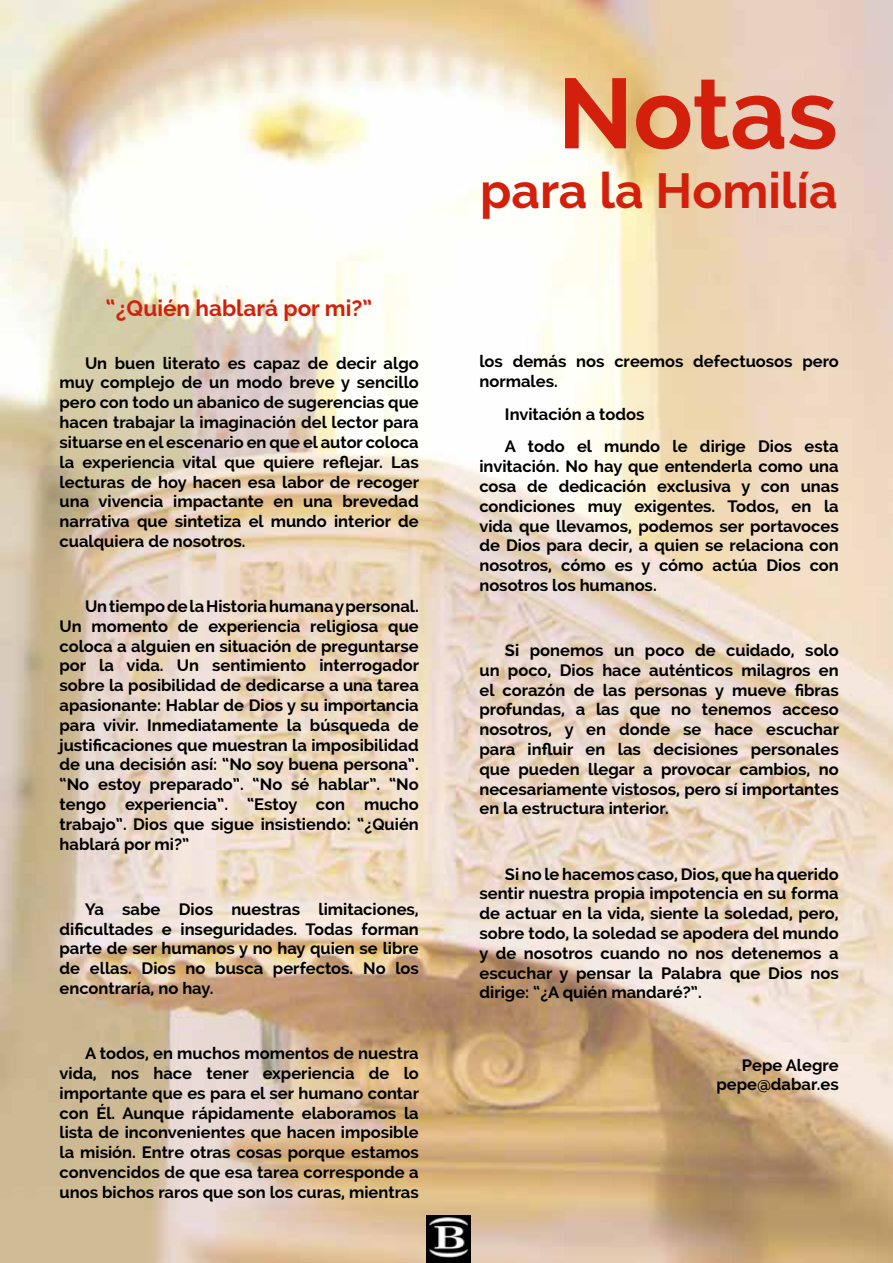
<style>
.page{position:relative;width:893px;height:1263px;background:#fff}
.page>*{position:absolute;margin:0;border:0;box-sizing:border-box;transform-origin:0 0}
.t1{font:700 99px "Raleway";color:#d3200d}
.t2{font:700 49.5px "Raleway";color:#d3200d}
.t3{font:700 22.5px "Raleway";color:#d3200d}
.t4{font:700 16.5px/19.8px "Raleway";color:#000;text-align:justify}
</style>
<div class="page">
<img style="left:0;top:0;width:893px;height:1263px">
<img style="left:427px;top:1216px;width:44px;height:47px">
<h3 class="t3" style="left:106px;top:296px;width:268px">“¿Quién hablará por mi?”</h3>
<p class="t4" style="left:60px;top:353px;width:361px;text-indent:26px">Un buen literato es capaz de decir algo muy complejo de un modo breve y sencillo pero con todo un abanico de sugerencias que hacen trabajar la imaginación del lector para situarse en el escenario en que el autor coloca la experiencia vital que quiere reflejar. Las lecturas de hoy hacen esa labor de recoger una vivencia impactante en una brevedad narrativa que sintetiza el mundo interior de cualquiera de nosotros.</p>
<p class="t4" style="left:60px;top:596px;width:361px;text-indent:26px">Un tiempo de la Historia humana y personal.<br>Un momento de experiencia religiosa que coloca a alguien en situación de preguntarse por la vida. Un sentimiento interrogador sobre la posibilidad de dedicarse a una tarea apasionante: Hablar de Dios y su importancia para vivir. Inmediatamente la búsqueda de justificaciones que muestran la imposibilidad de una decisión así: “No soy buena persona”. “No estoy preparado”. “No sé hablar”. “No tengo experiencia”. “Estoy con mucho trabajo”. Dios que sigue insistiendo: “¿Quién hablará por mi?”</p>
<p class="t4" style="left:60px;top:899px;width:361px;text-indent:26px">Ya sabe Dios nuestras limitaciones, dificultades e inseguridades. Todas forman parte de ser humanos y no hay quien se libre de ellas. Dios no busca perfectos. No los encontraría, no hay.</p>
<p class="t4" style="left:60px;top:1043px;width:361px;text-indent:26px">A todos, en muchos momentos de nuestra vida, nos hace tener experiencia de lo importante que es para el ser humano contar con Él. Aunque rápidamente elaboramos la lista de inconvenientes que hacen imposible la misión. Entre otras cosas porque estamos convencidos de que esa tarea corresponde a unos bichos raros que son los curas, mientras</p>
<h1 class="t1" style="left:558px;top:57px;width:281px">Notas</h1>
<h2 class="t2" style="left:480px;top:162px;width:359px">para la Homilía</h2>
<p class="t4" style="left:479px;top:352px;width:361px">los demás nos creemos defectuosos pero normales.</p>
<p class="t4" style="left:505px;top:398px;width:335px;line-height:32.5px">Invitación a todos<br>A todo el mundo le dirige Dios esta</p>
<p class="t4" style="left:479px;top:456px;width:361px">invitación. No hay que entenderla como una cosa de dedicación exclusiva y con unas condiciones muy exigentes. Todos, en la vida que llevamos, podemos ser portavoces de Dios para decir, a quien se relaciona con nosotros, cómo es y cómo actúa Dios con nosotros los humanos.</p>
<p class="t4" style="left:479px;top:640px;width:361px;text-indent:26px">Si ponemos un poco de cuidado, solo un poco, Dios hace auténticos milagros en el corazón de las personas y mueve fibras profundas, a las que no tenemos acceso nosotros, y en donde se hace escuchar para influir en las decisiones personales que pueden llegar a provocar cambios, no necesariamente vistosos, pero sí importantes en la estructura interior.</p>
<p class="t4" style="left:479px;top:864px;width:361px;text-indent:26px">Si no le hacemos caso, Dios, que ha querido sentir nuestra propia impotencia en su forma de actuar en la vida, siente la soledad, pero, sobre todo, la soledad se apodera del mundo y de nosotros cuando no nos detenemos a escuchar y pensar la Palabra que Dios nos dirige: “¿A quién mandaré?”.</p>
<p class="t4" style="left:716px;top:1055px;width:124px;text-align:right">Pepe Alegre pepe@dabar.es</p>
</div>
